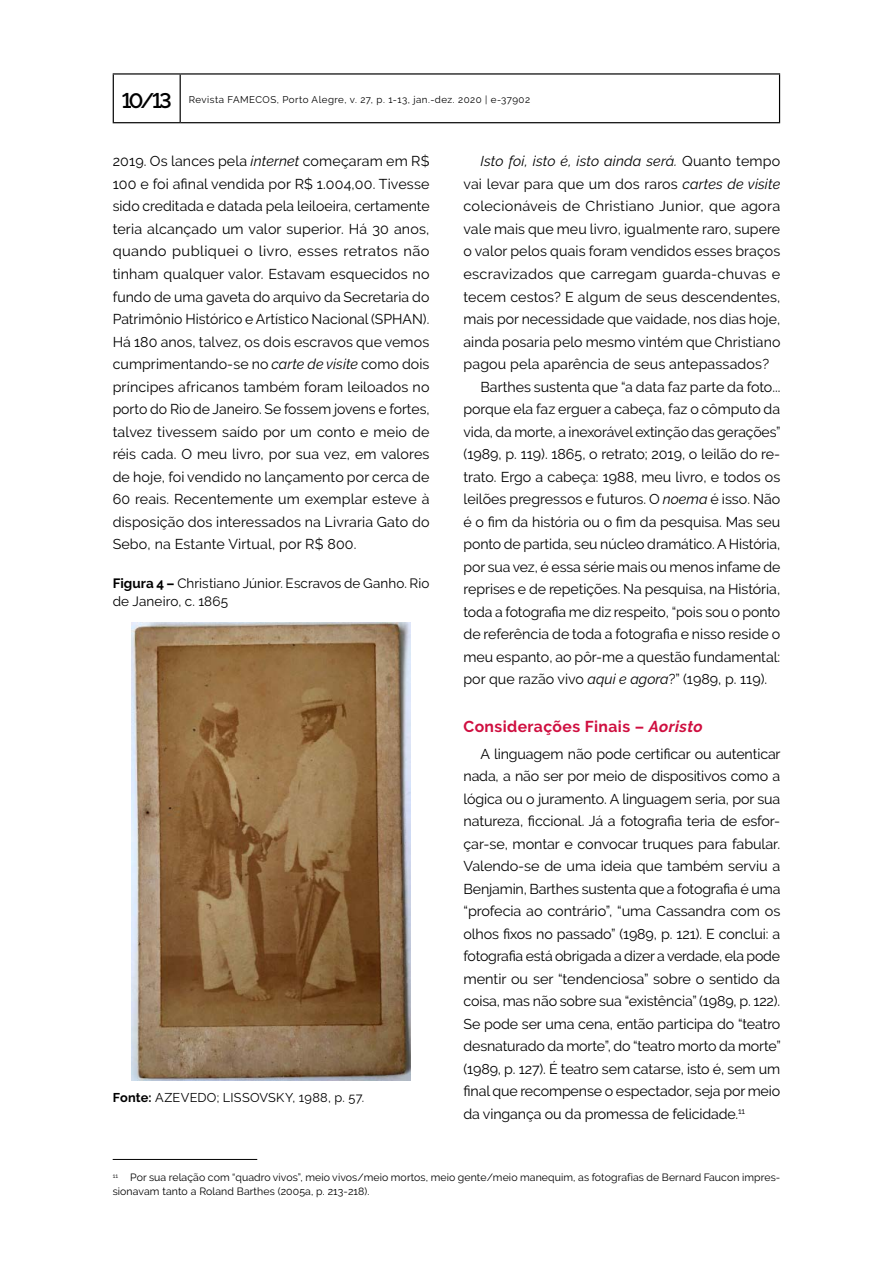
<style>
.page{position:relative;width:893px;height:1263px;background:#fff}
.page>*{position:absolute;margin:0;border:0;box-sizing:border-box;transform-origin:0 0}
.Subtitulo{font:700 15.75px "Raleway";letter-spacing:.025em;color:#cf0f40}
.Miolo{font:14.25px/22.5px "Raleway";color:#000;text-align:justify}
.Figura{font:13.5px/18px "Raleway";letter-spacing:.005em;color:#000}
.Fonte{font:12.75px "Raleway";letter-spacing:.02em;color:#000}
.Nota_rodape{font:10.5px/13.5px "Raleway";letter-spacing:.01em;color:#000}
.t1{font:9.75px "Raleway";letter-spacing:.05em;color:#000}
.s1{font-weight:600;font-size:21px}
.s2{font-style:italic}
.s3{font-weight:700}
</style>
<div class="page">
<hr style="left:180px;top:75px;width:1px;height:47px;background:#000">
<hr style="left:113px;top:73px;width:67px;height:2px;background:#000">
<hr style="left:113px;top:75px;width:1px;height:47px;background:#000">
<hr style="left:180px;top:73px;width:600px;height:2px;background:#000">
<hr style="left:779px;top:75px;width:1px;height:47px;background:#000">
<hr style="left:113px;top:122px;width:67px;height:1px;background:#000">
<hr style="left:180px;top:122px;width:600px;height:1px;background:#000">
<img style="left:131px;top:622px;width:280px;height:458px">
<hr style="left:113px;top:1159px;width:144px;height:1px;background:#000">
<p class="t1" style="left:122px;top:94px;width:410px"><span class="s1">10/13</span> Revista FAMECOS, Porto Alegre, v. 27, p. 1-13, jan.-dez. 2020 | e-37902</p>
<p class="Miolo" style="left:113px;top:150px;width:318px">2019. Os lances pela <span class="s2">internet</span> começaram em R$ 100 e foi afinal vendida por R$ 1.004,00. Tivesse sido creditada e datada pela leiloeira, certamente teria alcançado um valor superior. Há 30 anos, quando publiquei o livro, esses retratos não tinham qualquer valor. Estavam esquecidos no fundo de uma gaveta do arquivo da Secretaria do Patrimônio Histórico e Artístico Nacional (SPHAN).<br>Há 180 anos, talvez, os dois escravos que vemos cumprimentando-se no <span class="s2">carte de visite</span> como dois príncipes africanos também foram leiloados no porto do Rio de Janeiro. Se fossem jovens e fortes, talvez tivessem saído por um conto e meio de réis cada. O meu livro, por sua vez, em valores de hoje, foi vendido no lançamento por cerca de 60 reais. Recentemente um exemplar esteve à disposição dos interessados na Livraria Gato do Sebo, na Estante Virtual, por R$ 800.</p>
<p class="Figura" style="left:113px;top:574px;width:318px"><span class="s3">Figura 4 –</span> Christiano Júnior. Escravos de Ganho. Rio de Janeiro, c. 1865</p>
<p class="Fonte" style="left:113px;top:1090px;width:253px"><span class="s3">Fonte:</span> AZEVEDO; LISSOVSKY, 1988, p. 57.</p>
<p class="Miolo" style="left:463px;top:150px;width:318px;text-indent:17px"><span class="s2">Isto foi, isto é, isto ainda será.</span> Quanto tempo vai levar para que um dos raros <span class="s2">cartes de visite </span>colecionáveis de Christiano Junior, que agora vale mais que meu livro, igualmente raro, supere o valor pelos quais foram vendidos esses braços escravizados que carregam guarda-chuvas e tecem cestos? E algum de seus descendentes, mais por necessidade que vaidade, nos dias hoje, ainda posaria pelo mesmo vintém que Christiano pagou pela aparência de seus antepassados?</p>
<p class="Miolo" style="left:463px;top:375px;width:319px;text-indent:17px">Barthes sustenta que “a data faz parte da foto... porque ela faz erguer a cabeça, faz o cômputo da vida, da morte, a inexorável extinção das gerações” (1989, p. 119). 1865, o retrato; 2019, o leilão do re&shy;trato. Ergo a cabeça: 1988, meu livro, e todos os leilões pregressos e futuros. O <span class="s2">noema</span> é isso. Não é o fim da história ou o fim da pesquisa. Mas seu ponto de partida, seu núcleo dramático. A História, por sua vez, é essa série mais ou menos infame de reprises e de repetições. Na pesquisa, na História, toda a fotografia me diz respeito, “pois sou o ponto de referência de toda a fotografia e nisso reside o meu espanto, ao pôr-me a questão fundamental: por que razão vivo <span class="s2">aqui e agora</span>?” (1989, p. 119).</p>
<p class="Subtitulo" style="left:463px;top:717px;width:241px">Considerações Finais – <span class="s2">Aoristo</span></p>
<p class="Miolo" style="left:463px;top:742px;width:319px;text-indent:17px">A linguagem não pode certificar ou autenticar nada, a não ser por meio de dispositivos como a lógica ou o juramento. A linguagem seria, por sua natureza, ficcional. Já a fotografia teria de esfor&shy;çar-se, montar e convocar truques para fabular.<br>Valendo-se de uma ideia que também serviu a Benjamin, Barthes sustenta que a fotografia é uma “profecia ao contrário”, “uma Cassandra com os olhos fixos no passado” (1989, p. 121). E conclui: a fotografia está obrigada a dizer a verdade, ela pode mentir ou ser “tendenciosa” sobre o sentido da coisa, mas não sobre sua “existência” (1989, p. 122).<br>Se pode ser uma cena, então participa do “teatro desnaturado da morte”, do “teatro morto da morte” (1989, p. 127). É teatro sem catarse, isto é, sem um final que recompense o espectador, seja por meio da vingança ou da promessa de felicidade.<sup>11</sup></p>
<p class="Nota_rodape" style="left:113px;top:1171px;width:669px"><sup>11</sup> Por sua relação com “quadro vivos”, meio vivos/meio mortos, meio gente/meio manequim, as fotografias de Bernard Faucon impres&shy;sionavam tanto a Roland Barthes (2005a, p. 213-218).</p>
</div>
